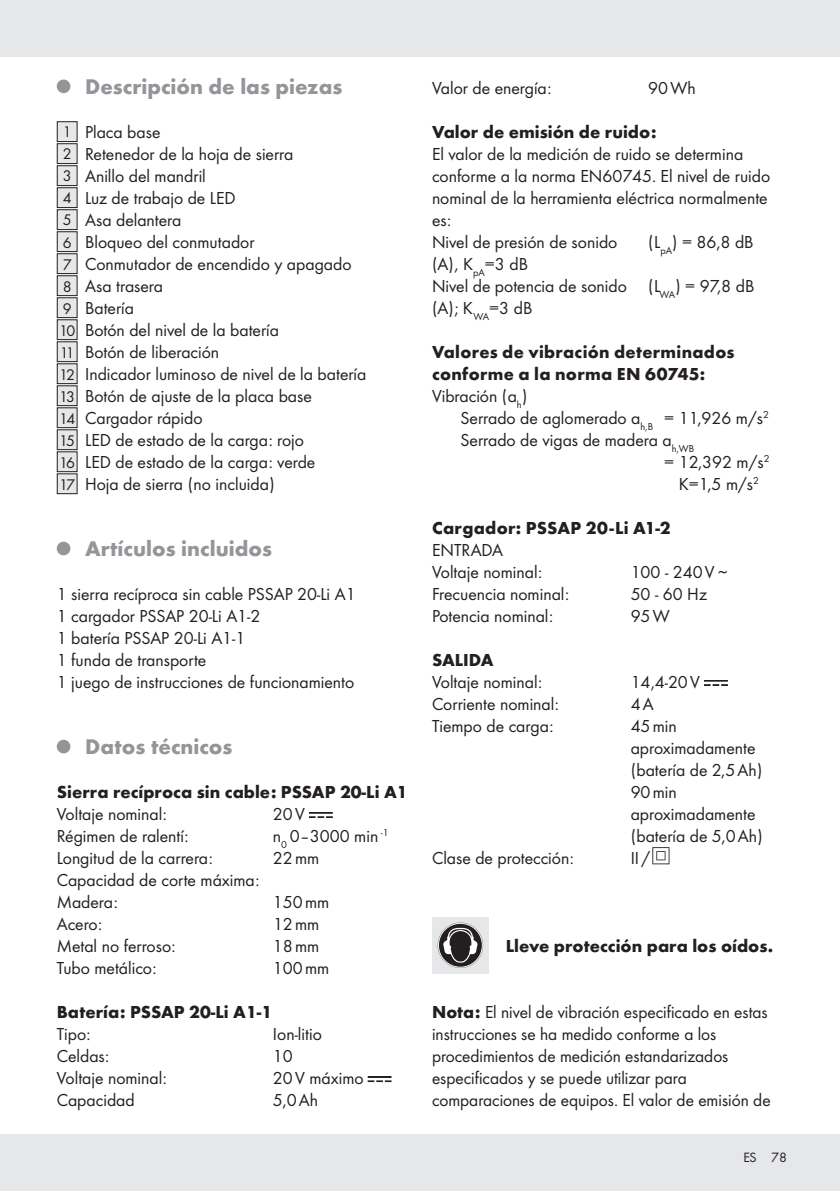
<style>
.page{position:relative;width:840px;height:1191px;background:#fff}
.page>*{position:absolute;margin:0;border:0;box-sizing:border-box;transform-origin:0 0}
.t1{font:700 22px "Futura";color:#939598}
.t2{font:18px/22px "Futura Boo";color:#231f20}
.t3{font:700 18px "Futura";color:#231f20}
.t4{font:700 18px/22px "Futura";letter-spacing:.02em;color:#231f20}
.t5{font:14px "Futura Boo";color:#231f20}
.s1{font-size:16px}
.s2{font-family:"Futura";font-weight:700}
</style>
<div class="page">
<hr style="left:839px;top:1134px;width:1px;height:57px;background:#e6e7e9">
<div style="left:0;top:0;width:839px;height:57px;background:#e6e7e9"></div>
<div style="left:0;top:1134px;width:839px;height:57px;background:#e6e7e9"></div>
<div style="left:57px;top:79px;width:13px;height:14px;background:#939598;border-radius:50%"></div>
<div style="left:57px;top:122px;width:20px;height:20px;background:#e6e7e9"></div>
<div style="left:57px;top:121px;width:21px;height:21px;border:1px solid #231f20"></div>
<div style="left:57px;top:144px;width:20px;height:20px;background:#e6e7e9"></div>
<div style="left:57px;top:143px;width:21px;height:21px;border:1px solid #231f20"></div>
<div style="left:57px;top:166px;width:20px;height:20px;background:#e6e7e9"></div>
<div style="left:57px;top:165px;width:21px;height:21px;border:1px solid #231f20"></div>
<div style="left:57px;top:188px;width:20px;height:20px;background:#e6e7e9"></div>
<div style="left:57px;top:187px;width:21px;height:21px;border:1px solid #231f20"></div>
<div style="left:57px;top:210px;width:20px;height:20px;background:#e6e7e9"></div>
<div style="left:57px;top:209px;width:21px;height:21px;border:1px solid #231f20"></div>
<div style="left:57px;top:232px;width:20px;height:20px;background:#e6e7e9"></div>
<div style="left:57px;top:231px;width:21px;height:21px;border:1px solid #231f20"></div>
<div style="left:57px;top:254px;width:20px;height:20px;background:#e6e7e9"></div>
<div style="left:57px;top:253px;width:21px;height:21px;border:1px solid #231f20"></div>
<div style="left:57px;top:276px;width:20px;height:20px;background:#e6e7e9"></div>
<div style="left:57px;top:275px;width:21px;height:21px;border:1px solid #231f20"></div>
<div style="left:57px;top:298px;width:20px;height:20px;background:#e6e7e9"></div>
<div style="left:57px;top:297px;width:21px;height:21px;border:1px solid #231f20"></div>
<div style="left:57px;top:320px;width:20px;height:20px;background:#e6e7e9"></div>
<div style="left:57px;top:319px;width:21px;height:21px;border:1px solid #231f20"></div>
<div style="left:57px;top:342px;width:20px;height:20px;background:#e6e7e9"></div>
<div style="left:57px;top:341px;width:21px;height:21px;border:1px solid #231f20"></div>
<div style="left:57px;top:364px;width:20px;height:20px;background:#e6e7e9"></div>
<div style="left:57px;top:363px;width:21px;height:21px;border:1px solid #231f20"></div>
<div style="left:57px;top:386px;width:20px;height:20px;background:#e6e7e9"></div>
<div style="left:57px;top:385px;width:21px;height:21px;border:1px solid #231f20"></div>
<div style="left:57px;top:408px;width:20px;height:20px;background:#e6e7e9"></div>
<div style="left:57px;top:407px;width:21px;height:21px;border:1px solid #231f20"></div>
<div style="left:57px;top:430px;width:20px;height:20px;background:#e6e7e9"></div>
<div style="left:57px;top:429px;width:21px;height:21px;border:1px solid #231f20"></div>
<div style="left:57px;top:452px;width:20px;height:20px;background:#e6e7e9"></div>
<div style="left:57px;top:451px;width:21px;height:21px;border:1px solid #231f20"></div>
<div style="left:57px;top:474px;width:20px;height:20px;background:#e6e7e9"></div>
<div style="left:57px;top:473px;width:21px;height:21px;border:1px solid #231f20"></div>
<div style="left:57px;top:541px;width:13px;height:14px;background:#939598;border-radius:50%"></div>
<div style="left:57px;top:739px;width:13px;height:14px;background:#939598;border-radius:50%"></div>
<svg style="left:309px;top:812px;width:23px;height:5px"></svg>
<svg style="left:368px;top:1076px;width:23px;height:5px"></svg>
<svg style="left:704px;top:680px;width:23px;height:5px"></svg>
<svg style="left:652px;top:847px;width:17px;height:17px"></svg>
<div style="left:432px;top:917px;width:56px;height:56px;background:#e6e7e9"></div>
<svg style="left:437px;top:922px;width:46px;height:46px"></svg>
<p class="t1" style="left:85px;top:70px;width:258px">Descripción de las piezas</p>
<p class="t2" style="left:59px;top:120px;width:309px"><span class="s1">1</span> Placa base<br><span class="s1">2</span> Retenedor de la hoja de sierra<br><span class="s1">3</span> Anillo del mandril<br><span class="s1">4</span> Luz de trabajo de LED<br><span class="s1">5</span> Asa delantera<br><span class="s1">6</span> Bloqueo del conmutador<br><span class="s1">7</span> Conmutador de encendido y apagado<br><span class="s1">8</span> Asa trasera<br><span class="s1">9</span> Batería<br><span class="s1">10</span> Botón del nivel de la batería<br><span class="s1">11</span> Botón de liberación<br><span class="s1">12</span> Indicador luminoso de nivel de la batería<br><span class="s1">13</span> Botón de ajuste de la placa base<br><span class="s1">14</span> Cargador rápido<br><span class="s1">15</span> LED de estado de la carga: rojo<br><span class="s1">16</span> LED de estado de la carga: verde<br><span class="s1">17</span> Hoja de sierra (no incluida)</p>
<p class="t1" style="left:85px;top:532px;width:188px">Artículos incluidos</p>
<p class="t2" style="left:57px;top:582px;width:300px">1 sierra recíproca sin cable PSSAP 20-Li A1<br>1 cargador PSSAP 20-Li A1-2<br>1 batería PSSAP 20-Li A1-1<br>1 funda de transporte<br>1 juego de instrucciones de funcionamiento</p>
<p class="t1" style="left:85px;top:730px;width:149px">Datos técnicos</p>
<p class="t3" style="left:57px;top:779px;width:352px">Sierra recíproca sin cable: PSSAP 20-Li A1</p>
<p class="t2" style="left:57px;top:802px;width:112px">Voltaje nominal:</p>
<p class="t2" style="left:273px;top:802px;width:33px">20V</p>
<p class="t2" style="left:57px;top:824px;width:133px">Régimen de ralentí:</p>
<p class="t2" style="left:273px;top:824px;width:117px">n<sub>0</sub> 0–3000 min <sup>-1</sup></p>
<p class="t2" style="left:57px;top:846px;width:157px">Longitud de la carrera:</p>
<p class="t2" style="left:273px;top:846px;width:48px">22mm</p>
<p class="t2" style="left:57px;top:868px;width:204px">Capacidad de corte máxima:<br>Madera:</p>
<p class="t2" style="left:273px;top:890px;width:58px">150mm</p>
<p class="t2" style="left:57px;top:912px;width:47px">Acero:</p>
<p class="t2" style="left:273px;top:912px;width:48px">12mm</p>
<p class="t2" style="left:57px;top:934px;width:120px">Metal no ferroso:</p>
<p class="t2" style="left:273px;top:934px;width:48px">18mm</p>
<p class="t2" style="left:57px;top:956px;width:101px">Tubo metálico:</p>
<p class="t2" style="left:273px;top:956px;width:58px">100mm</p>
<p class="t3" style="left:57px;top:999px;width:217px">Batería: PSSAP 20-Li A1-1</p>
<p class="t2" style="left:57px;top:1022px;width:35px">Tipo:</p>
<p class="t2" style="left:273px;top:1022px;width:50px">Ion-litio</p>
<p class="t2" style="left:57px;top:1044px;width:54px">Celdas:</p>
<p class="t2" style="left:273px;top:1044px;width:21px">10</p>
<p class="t2" style="left:57px;top:1066px;width:112px">Voltaje nominal:</p>
<p class="t2" style="left:273px;top:1066px;width:92px">20V máximo</p>
<p class="t2" style="left:57px;top:1088px;width:79px">Capacidad</p>
<p class="t2" style="left:273px;top:1088px;width:47px">5,0Ah</p>
<p class="t2" style="left:432px;top:76px;width:121px">Valor de energía:</p>
<p class="t2" style="left:648px;top:76px;width:49px">90Wh</p>
<p class="t3" style="left:432px;top:119px;width:226px">Valor de emisión de ruido:</p>
<p class="t2" style="left:432px;top:142px;width:339px">El valor de la medición de ruido se determina conforme a la norma EN60745. El nivel de ruido nominal de la herramienta eléctrica normalmente es:<br>Nivel de presión de sonido</p>
<p class="t2" style="left:648px;top:230px;width:107px">(L<sub>pA</sub>) = 86,8 dB</p>
<p class="t2" style="left:432px;top:252px;width:323px">(A), K<sub>pA</sub>=3 dB<br>Nivel de potencia de sonido (L<sub>WA</sub>) = 97,8 dB (A); K<sub>WA</sub>=3 dB</p>
<p class="t4" style="left:432px;top:340px;width:304px">Valores de vibración determinados conforme a la norma EN 60745:</p>
<p class="t2" style="left:432px;top:384px;width:97px">Vibración (a<sub>h</sub>)</p>
<p class="t2" style="left:460px;top:406px;width:310px">Serrado de aglomerado a<sub>h,B</sub> = 11,926 m/s<sup>2</sup></p>
<p class="t2" style="left:460px;top:428px;width:235px">Serrado de vigas de madera a<sub>h,WB</sub></p>
<p class="t2" style="left:664px;top:450px;width:107px">= 12,392 m/s<sup>2</sup></p>
<p class="t2" style="left:678px;top:472px;width:82px">K=1,5 m/s<sup>2</sup></p>
<p class="t3" style="left:432px;top:515px;width:240px">Cargador: PSSAP 20-Li A1-2</p>
<p class="t2" style="left:432px;top:538px;width:112px">ENTRADA<br>Voltaje nominal:</p>
<p class="t2" style="left:630px;top:560px;width:100px">100 - 240V~</p>
<p class="t2" style="left:432px;top:582px;width:138px">Frecuencia nominal:</p>
<p class="t2" style="left:630px;top:582px;width:78px">50 - 60 Hz</p>
<p class="t2" style="left:432px;top:604px;width:123px">Potencia nominal:</p>
<p class="t2" style="left:630px;top:604px;width:41px">95W</p>
<p class="t3" style="left:432px;top:647px;width:63px">SALIDA</p>
<p class="t2" style="left:432px;top:670px;width:112px">Voltaje nominal:</p>
<p class="t2" style="left:630px;top:670px;width:71px">14,4-20V</p>
<p class="t2" style="left:432px;top:692px;width:128px">Corriente nominal:</p>
<p class="t2" style="left:630px;top:692px;width:25px">4A</p>
<p class="t2" style="left:432px;top:714px;width:123px">Tiempo de carga:</p>
<p class="t2" style="left:630px;top:714px;width:134px">45min aproximadamente (batería de 2,5Ah)<br>90min aproximadamente (batería de 5,0Ah)</p>
<p class="t2" style="left:432px;top:846px;width:143px">Clase de protección:</p>
<p class="t2" style="left:630px;top:846px;width:21px">II/</p>
<p class="t3" style="left:505px;top:933px;width:269px">Lleve protección para los oídos.</p>
<p class="t2" style="left:432px;top:1000px;width:340px"><span class="s2">Nota:</span> El nivel de vibración especificado en estas instrucciones se ha medido conforme a los procedimientos de medición estandarizados especificados y se puede utilizar para comparaciones de equipos. El valor de emisión de</p>
<p class="t5" style="left:743px;top:1147px;width:45px">ES 78</p>
</div>
